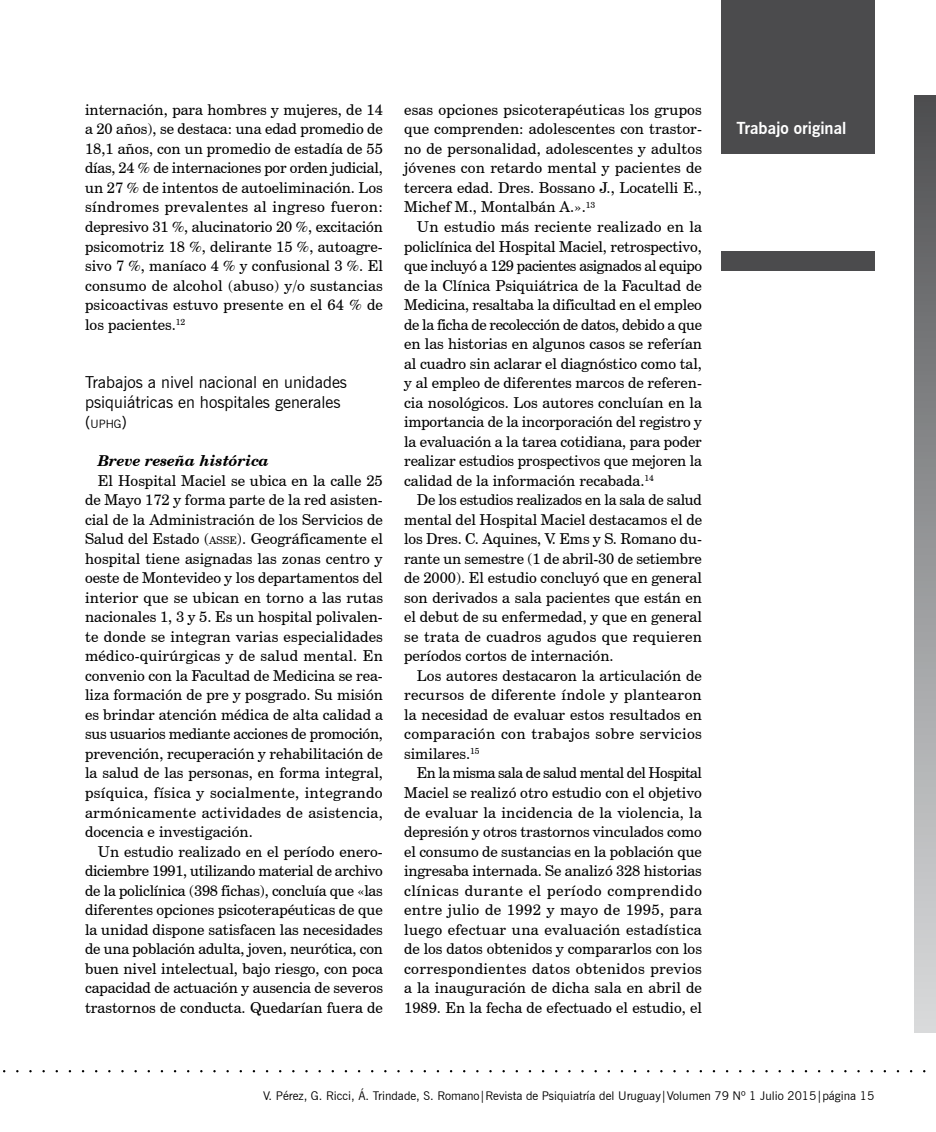
<style>
.page{position:relative;width:936px;height:1132px;background:#fff}
.page>*{position:absolute;margin:0;border:0;box-sizing:border-box;transform-origin:0 0}
.t1{font:16.5px/19.8px "News Gothic BT";color:#000}
.t2{font:700 16.5px "News Gothic BT";color:#fff}
.t3{font:15px/19.5px "Century Schoolbook BT";color:#000;text-align:justify}
.t4{font:italic 700 15px "Century Schoolbook BT";color:#000}
.t5{font:12px "News Gothic BT";color:#000}
.t6{font:11.55px "News Gothic BT";color:#000}
.s1{font-size:16.5px}
.s2{font-size:10.5px}
</style>
<div class="page">
<div style="left:721px;top:251px;width:153px;height:20px;background:#4b4b4d"></div>
<div style="left:914px;top:95px;width:21px;height:936px;background:linear-gradient(to bottom,#505053,#dcddde)"></div>
<div style="left:721px;top:0;width:153px;height:154px;background:#4b4b4d"></div>
<p class="t3" style="left:85px;top:100px;width:299px">internación, para hombres y mujeres, de 14 a 20 años), se destaca: una edad promedio de 18,1 años, con un promedio de estadía de 55 días, 24 % de internaciones por orden judicial, un 27 % de intentos de autoeliminación. Los síndromes prevalentes al ingreso fueron: depresivo 31 %, alucinatorio 20 %, excitación psicomotriz 18 %, delirante 15 %, autoagre&shy;sivo 7 %, maníaco 4 % y confusional 3 %. El consumo de alcohol (abuso) y/o sustancias psicoactivas estuvo presente en el 64 % de los pacientes.<sup>12</sup></p>
<p class="t1" style="left:85px;top:372px;width:263px">Trabajos a nivel nacional en unidades psiquiátricas en hospitales generales</p>
<p class="t6" style="left:85px;top:416px;width:43px"><span class="s1">(</span>uphg<span class="s1">)</span></p>
<p class="t4" style="left:98px;top:451px;width:173px">Breve reseña histórica</p>
<p class="t3" style="left:85px;top:470px;width:299px;text-indent:13px">El Hospital Maciel se ubica en la calle 25 de Mayo 172 y forma parte de la red asisten&shy;cial de la Administración de los Servicios de Salud del Estado (<span class="s2">ASSE</span>). Geográficamente el hospital tiene asignadas las zonas centro y oeste de Montevideo y los departamentos del interior que se ubican en torno a las rutas nacionales 1, 3 y 5. Es un hospital polivalen&shy;te donde se integran varias especialidades médico-quirúrgicas y de salud mental. En convenio con la Facultad de Medicina se rea&shy;liza formación de pre y posgrado. Su misión es brindar atención médica de alta calidad a sus usuarios mediante acciones de promoción, prevención, recuperación y rehabilitación de la salud de las personas, en forma integral, psíquica, física y socialmente, integrando armónicamente actividades de asistencia, docencia e investigación.</p>
<p class="t3" style="left:85px;top:841px;width:299px;text-indent:13px">Un estudio realizado en el período enero&shy;diciembre 1991, utilizando material de archivo de la policlínica (398 fichas), concluía que «las diferentes opciones psicoterapéuticas de que la unidad dispone satisfacen las necesidades de una población adulta, joven, neurótica, con buen nivel intelectual, bajo riesgo, con poca capacidad de actuación y ausencia de severos trastornos de conducta. Quedarían fuera de</p>
<p class="t3" style="left:404px;top:100px;width:299px">esas opciones psicoterapéuticas los grupos que comprenden: adolescentes con trastor&shy;no de personalidad, adolescentes y adultos jóvenes con retardo mental y pacientes de tercera edad. Dres. Bossano J., Locatelli E., Michef M., Montalbán A.».<sup>13</sup></p>
<p class="t3" style="left:404px;top:217px;width:299px;text-indent:13px">Un estudio más reciente realizado en la policlínica del Hospital Maciel, retrospectivo, que incluyó a 129 pacientes asignados al equipo de la Clínica Psiquiátrica de la Facultad de Medicina, resaltaba la dificultad en el empleo de la ficha de recolección de datos, debido a que en las historias en algunos casos se referían al cuadro sin aclarar el diagnóstico como tal, y al empleo de diferentes marcos de referen&shy;cia nosológicos. Los autores concluían en la importancia de la incorporación del registro y la evaluación a la tarea cotidiana, para poder realizar estudios prospectivos que mejoren la calidad de la información recabada.<sup>14</sup></p>
<p class="t3" style="left:404px;top:490px;width:299px;text-indent:13px">De los estudios realizados en la sala de salud mental del Hospital Maciel destacamos el de los Dres. C. Aquines, V. Ems y S. Romano du&shy;rante un semestre (1 de abril-30 de setiembre de 2000). El estudio concluyó que en general son derivados a sala pacientes que están en el debut de su enfermedad, y que en general se trata de cuadros agudos que requieren períodos cortos de internación.</p>
<p class="t3" style="left:404px;top:665px;width:299px;text-indent:13px">Los autores destacaron la articulación de recursos de diferente índole y plantearon la necesidad de evaluar estos resultados en comparación con trabajos sobre servicios similares.<sup>15</sup></p>
<p class="t3" style="left:404px;top:763px;width:299px;text-indent:13px">En la misma sala de salud mental del Hospital Maciel se realizó otro estudio con el objetivo de evaluar la incidencia de la violencia, la depresión y otros trastornos vinculados como el consumo de sustancias en la población que ingresaba internada. Se analizó 328 historias clínicas durante el período comprendido entre julio de 1992 y mayo de 1995, para luego efectuar una evaluación estadística de los datos obtenidos y compararlos con los correspondientes datos obtenidos previos a la inauguración de dicha sala en abril de 1989. En la fecha de efectuado el estudio, el</p>
<p class="t2" style="left:736px;top:118px;width:111px">Trabajo original</p>
<p class="t5" style="left:263px;top:1087px;width:612px">V. Pérez, G. Ricci, Á. Trindade, S. Romano|Revista de Psiquiatría del Uruguay|Volumen 79 Nº 1 Julio 2015|página 15</p>
</div>
